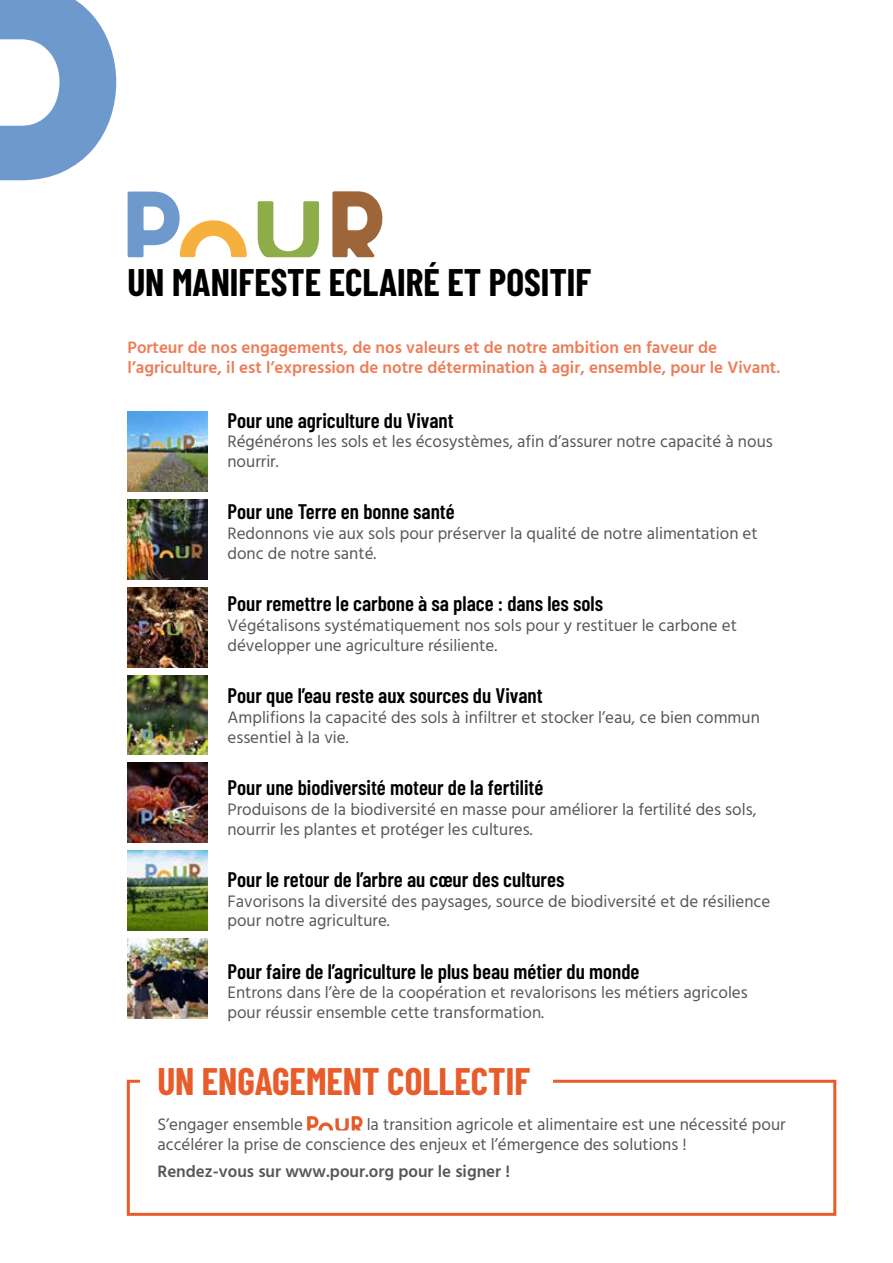
<style>
.page{position:relative;width:893px;height:1263px;background:#fff}
.page>*{position:absolute;margin:0;border:0;box-sizing:border-box;transform-origin:0 0}
.t1{font:700 37.5px "Barlow Condensed";color:#000}
.t2{font:700 37.5px "Barlow Condensed";color:#e85c2b}
.t3{font:600 21px "Barlow Condensed";color:#000}
.t4{font:16.5px/19.8px "Calcutta";color:#575756}
.t5{font:600 16.5px/19.8px "Calcutta";color:#ed7c56}
.t6{font:600 16.5px "Calcutta";color:#575756}
</style>
<div class="page">
<svg style="left:332px;top:191px;width:51px;height:66px"></svg>
<svg style="left:258px;top:201px;width:61px;height:56px"></svg>
<svg style="left:128px;top:192px;width:119px;height:65px"></svg>
<img style="left:128px;top:763px;width:79px;height:79px">
<img style="left:128px;top:500px;width:79px;height:79px">
<img style="left:128px;top:412px;width:79px;height:80px">
<img style="left:128px;top:850px;width:79px;height:80px">
<img style="left:128px;top:587px;width:79px;height:80px">
<img style="left:128px;top:938px;width:79px;height:80px">
<img style="left:128px;top:675px;width:79px;height:80px">
<div style="left:127px;top:1080px;width:709px;height:136px;border:3px solid #e85c2b"></div>
<div style="left:140px;top:1058px;width:413px;height:37px;background:#fff"></div>
<svg style="left:307px;top:1116px;width:56px;height:14px"></svg>
<svg style="left:0;top:0;width:116px;height:181px"></svg>
<h1 class="t1" style="left:128px;top:255px;width:465px">UN MANIFESTE ECLAIRÉ ET POSITIF</h1>
<p class="t5" style="left:128px;top:337px;width:654px">Porteur de nos engagements, de nos valeurs et de notre ambition en faveur de l’agriculture, il est l’expression de notre détermination à agir, ensemble, pour le Vivant.</p>
<p class="t3" style="left:227px;top:405px;width:228px">Pour une agriculture du Vivant</p>
<p class="t4" style="left:227px;top:432px;width:547px">Régénérons les sols et les écosystèmes, afin d’assurer notre capacité à nous nourrir.</p>
<p class="t3" style="left:227px;top:497px;width:229px">Pour une Terre en bonne santé</p>
<p class="t4" style="left:227px;top:524px;width:532px">Redonnons vie aux sols pour préserver la qualité de notre alimentation et donc de notre santé.</p>
<p class="t3" style="left:227px;top:589px;width:377px">Pour remettre le carbone à sa place : dans les sols</p>
<p class="t4" style="left:227px;top:615px;width:511px">Végétalisons systématiquement nos sols pour y restituer le carbone et développer une agriculture résiliente.</p>
<p class="t3" style="left:227px;top:680px;width:317px">Pour que l’eau reste aux sources du Vivant</p>
<p class="t4" style="left:227px;top:707px;width:534px">Amplifions la capacité des sols à infiltrer et stocker l’eau, ce bien commun essentiel à la vie.</p>
<p class="t3" style="left:227px;top:772px;width:317px">Pour une biodiversité moteur de la fertilité</p>
<p class="t4" style="left:227px;top:799px;width:530px">Produisons de la biodiversité en masse pour améliorer la fertilité des sols, nourrir les plantes et protéger les cultures.</p>
<p class="t3" style="left:227px;top:864px;width:338px">Pour le retour de l’arbre au cœur des cultures</p>
<p class="t4" style="left:227px;top:891px;width:544px">Favorisons la diversité des paysages, source de biodiversité et de résilience pour notre agriculture.</p>
<p class="t3" style="left:227px;top:956px;width:413px">Pour faire de l’agriculture le plus beau métier du monde</p>
<p class="t4" style="left:227px;top:983px;width:522px">Entrons dans l’ère de la coopération et revalorisons les métiers agricoles pour réussir ensemble cette transformation.</p>
<h1 class="t2" style="left:157px;top:1055px;width:374px">UN ENGAGEMENT COLLECTIF</h1>
<p class="t4" style="left:157px;top:1115px;width:147px">S’engager ensemble</p>
<p class="t4" style="left:157px;top:1115px;width:630px;text-indent:209px">la transition agricole et alimentaire est une nécessité pour accélérer la prise de conscience des enjeux et l’émergence des solutions !</p>
<p class="t6" style="left:157px;top:1161px;width:354px">Rendez-vous sur www.pour.org pour le signer !</p>
</div>
